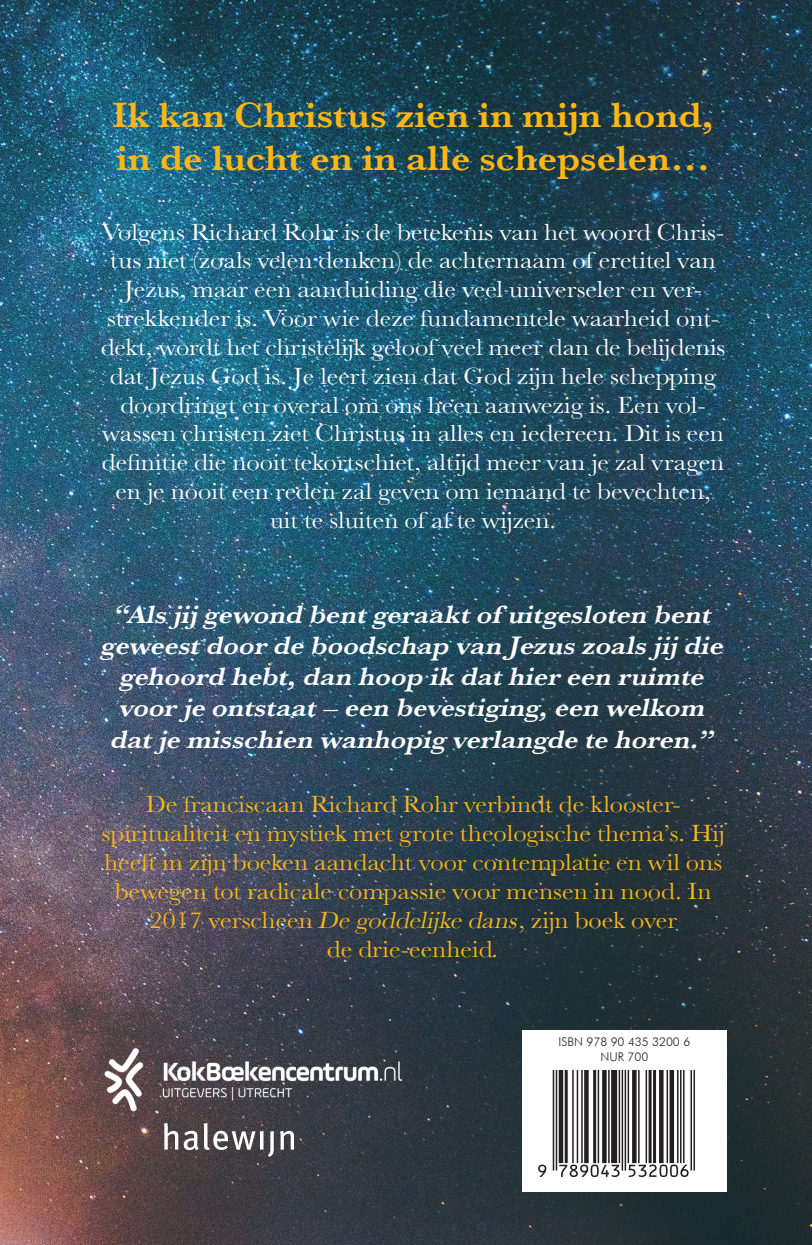
<style>
.page{position:relative;width:812px;height:1245px;background:#fff}
.page>*{position:absolute;margin:0;border:0;box-sizing:border-box;transform-origin:0 0}
.t1{font:700 36px/43.2px "Baskerville URW Ext Wid";color:#fcb615}
.t2{font:italic 700 26px/31.2px "Baskerville URW Ext Wid";color:#fff;text-align:center}
.t3{font:24px/28.8px "Baskerville URW Ext Wid";color:#fff;text-align:center}
.t4{font:24px/28.8px "Baskerville URW Ext Wid";color:#fcb615;text-align:center}
.t5{font:300 12px "Futura BT";color:#231f20}
.s1{font-style:italic}
</style>
<div class="page">
<img style="left:754px;top:0;width:57px;height:1244px">
<img style="left:0;top:0;width:754px;height:1244px">
<img style="left:809px;top:367px;width:2px;height:508px">
<div style="left:522px;top:1029px;width:204px;height:162px;background:#fff"></div>
<img style="left:100px;top:1037px;width:326px;height:96px">
<img style="left:165px;top:1123px;width:129px;height:33px">
<svg style="left:538px;top:1070px;width:157px;height:107px"></svg>
<p class="t1" style="left:112px;top:95px;width:603px">Ik kan Christus zien in mijn hond, in de lucht en in alle schepselen…</p>
<p class="t3" style="left:101px;top:218px;width:626px">Volgens Richard Rohr is de betekenis van het woord Chris&shy;tus niet (zoals velen denken) de achternaam of eretitel van Jezus, maar een aanduiding die veel universeler en ver&shy;strekkender is. Voor wie deze fundamentele waarheid ont&shy;dekt, wordt het christelijk geloof veel meer dan de belijdenis dat Jezus God is. Je leert zien dat God zijn hele schepping doordringt en overal om ons heen aanwezig is. Een vol&shy;wassen christen ziet Christus in alles en iedereen. Dit is een definitie die nooit tekortschiet, altijd meer van je zal vragen en je nooit een reden zal geven om iemand te bevechten, uit te sluiten of af te wijzen.</p>
<p class="t2" style="left:102px;top:599px;width:624px">“Als jij gewond bent geraakt of uitgesloten bent geweest door de boodschap van Jezus zoals jij die gehoord hebt, dan hoop ik dat hier een ruimte voor je ontstaat – een bevestiging, een welkom dat je misschien wanhopig verlangde te horen.”</p>
<p class="t4" style="left:101px;top:790px;width:624px">De franciscaan Richard Rohr verbindt de klooster&shy;spiritualiteit en mystiek met grote theologische thema’s. Hij heeft in zijn boeken aandacht voor contemplatie en wil ons bewegen tot radicale compassie voor mensen in nood. In 2017 verscheen <span class="s1">De goddelijke dans</span>, zijn boek over</p>
<p class="t4" style="left:327px;top:934px;width:174px">de drie-eenheid<span class="s1">.</span></p>
<p class="t5" style="left:558px;top:1034px;width:133px">ISBN 978 90 435 3200 6</p>
<p class="t5" style="left:600px;top:1049px;width:49px">NUR 700</p>
</div>
